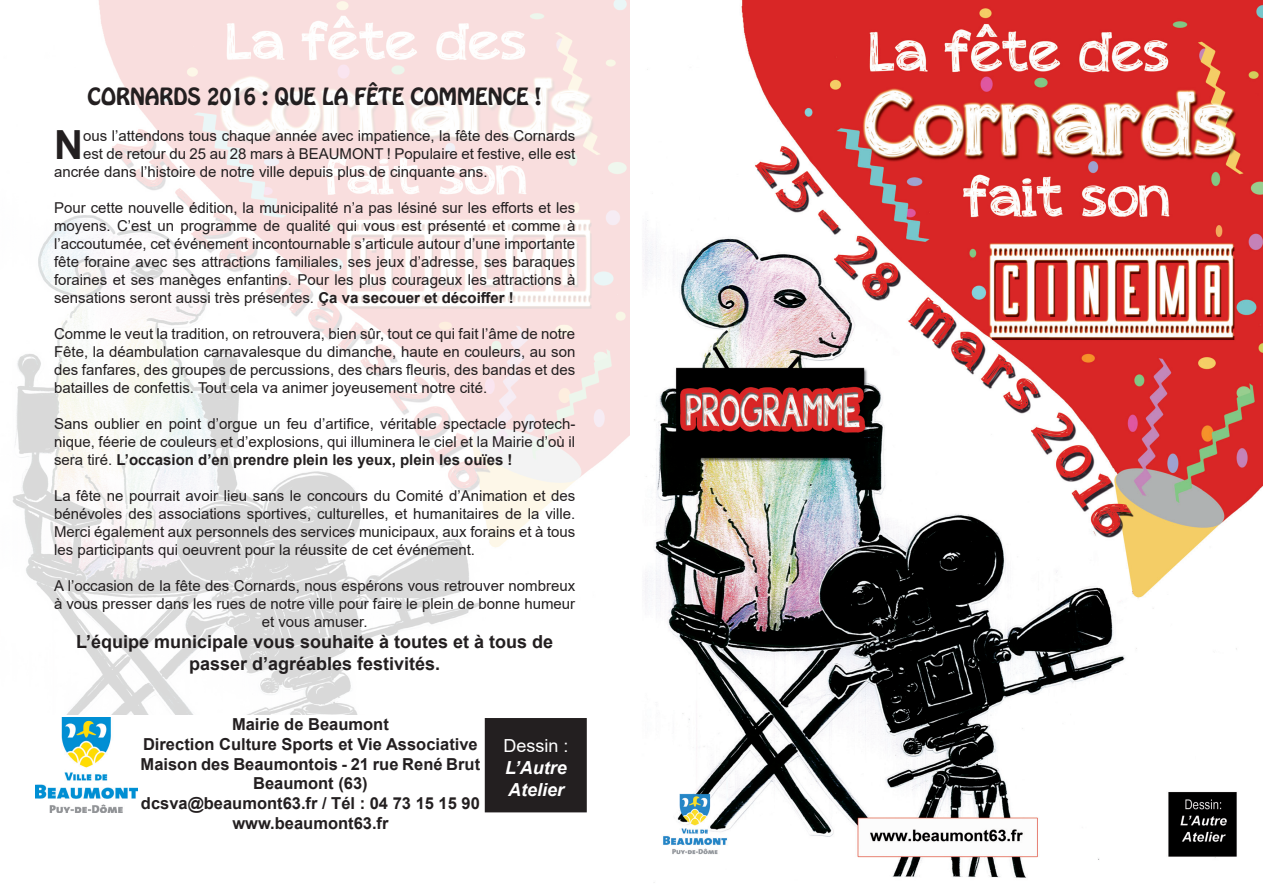
<style>
.page{position:relative;width:1263px;height:893px;background:#fff}
.page>*{position:absolute;margin:0;border:0;box-sizing:border-box;transform-origin:0 0}
.t1{font:700 40.2px "Arial";color:#231f20}
.t2{font:21px "Hobo Std";color:#231f20}
.t3{font:700 18px "Arial";color:#231f20}
.t4{font:italic 700 18px "Arial";color:#fff}
.t5{font:18px "Arial";color:#fff}
.t6{font:700 16.5px/19.8px "Arial";color:#231f20;text-align:center}
.t7{font:15px/18px "Arial";color:#231f20;text-align:justify}
.s1{font-weight:700}
</style>
<div class="page">
<img style="left:13px;top:0;width:616px;height:714px">
<div style="left:485px;top:719px;width:101px;height:93px;background:#231f20"></div>
<div style="left:485px;top:718px;width:102px;height:94px;border:2px solid #231f20"></div>
<img style="left:35px;top:718px;width:102px;height:94px">
<img style="left:643px;top:0;width:620px;height:883px">
<p class="t2" style="left:88px;top:82px;width:456px">CORNARDS 2016 : QUE LA FÊTE COMMENCE !</p>
<p class="t1" style="left:54px;top:116px;width:30px">N</p>
<p class="t7" style="left:83px;top:126px;width:494px">ous l’attendons tous chaque année avec impatience, la fête des Cornards</p>
<p class="t7" style="left:83px;top:144px;width:494px">est de retour du 25 au 28 mars à BEAUMONT ! Populaire et festive, elle est</p>
<p class="t7" style="left:54px;top:162px;width:435px">ancrée dans l’histoire de notre ville depuis plus de cinquante ans.</p>
<p class="t7" style="left:54px;top:198px;width:523px">Pour cette nouvelle édition, la municipalité n’a pas lésiné sur les efforts et les moyens. C’est un programme de qualité qui vous est présenté et comme à l’accoutumée, cet événement incontournable s’articule autour d’une importante fête foraine avec ses attractions familiales, ses jeux d’adresse, ses baraques foraines et ses manèges enfantins. Pour les plus courageux les attractions à sensations seront aussi très présentes. <span class="s1">Ça va secouer et décoiffer !</span></p>
<p class="t7" style="left:54px;top:324px;width:523px">Comme le veut la tradition, on retrouvera, bien sûr, tout ce qui fait l’âme de notre Fête, la déambulation carnavalesque du dimanche, haute en couleurs, au son des fanfares, des groupes de percussions, des chars fleuris, des bandas et des batailles de confettis. Tout cela va animer joyeusement notre cité.</p>
<p class="t7" style="left:54px;top:414px;width:523px">Sans oublier en point d’orgue un feu d’artifice, véritable spectacle pyrotech&shy;nique, féerie de couleurs et d’explosions, qui illuminera le ciel et la Mairie d’où il sera tiré. <span class="s1">L’occasion d’en prendre plein les yeux, plein les ouïes !</span></p>
<p class="t7" style="left:54px;top:486px;width:523px">La fête ne pourrait avoir lieu sans le concours du Comité d’Animation et des bénévoles des associations sportives, culturelles, et humanitaires de la ville.<br>Merci également aux personnels des services municipaux, aux forains et à tous les participants qui oeuvrent pour la réussite de cet événement.</p>
<p class="t7" style="left:54px;top:576px;width:523px;text-align:center">A l’occasion de la fête des Cornards, nous espérons vous retrouver nombreux à vous presser dans les rues de notre ville pour faire le plein de bonne humeur et vous amuser.</p>
<p class="t3" style="left:76px;top:629px;width:479px">L’équipe municipale vous souhaite à toutes et à tous de</p>
<p class="t3" style="left:189px;top:651px;width:253px">passer d’agréables festivités.</p>
<p class="t6" style="left:232px;top:714px;width:158px">Mairie de Beaumont</p>
<p class="t6" style="left:143px;top:734px;width:336px">Direction Culture Sports et Vie Associative</p>
<p class="t6" style="left:141px;top:754px;width:341px">Maison des Beaumontois - 21 rue René Brut<br>Beaumont (63)</p>
<p class="t6" style="left:141px;top:794px;width:340px">dcsva@beaumont63.fr / Tél : 04 73 15 15 90</p>
<p class="t6" style="left:232px;top:813px;width:158px">www.beaumont63.fr</p>
<p class="t5" style="left:503px;top:734px;width:67px">Dessin :</p>
<p class="t4" style="left:505px;top:756px;width:63px">L’Autre</p>
<p class="t4" style="left:508px;top:777px;width:58px">Atelier</p>
</div>
